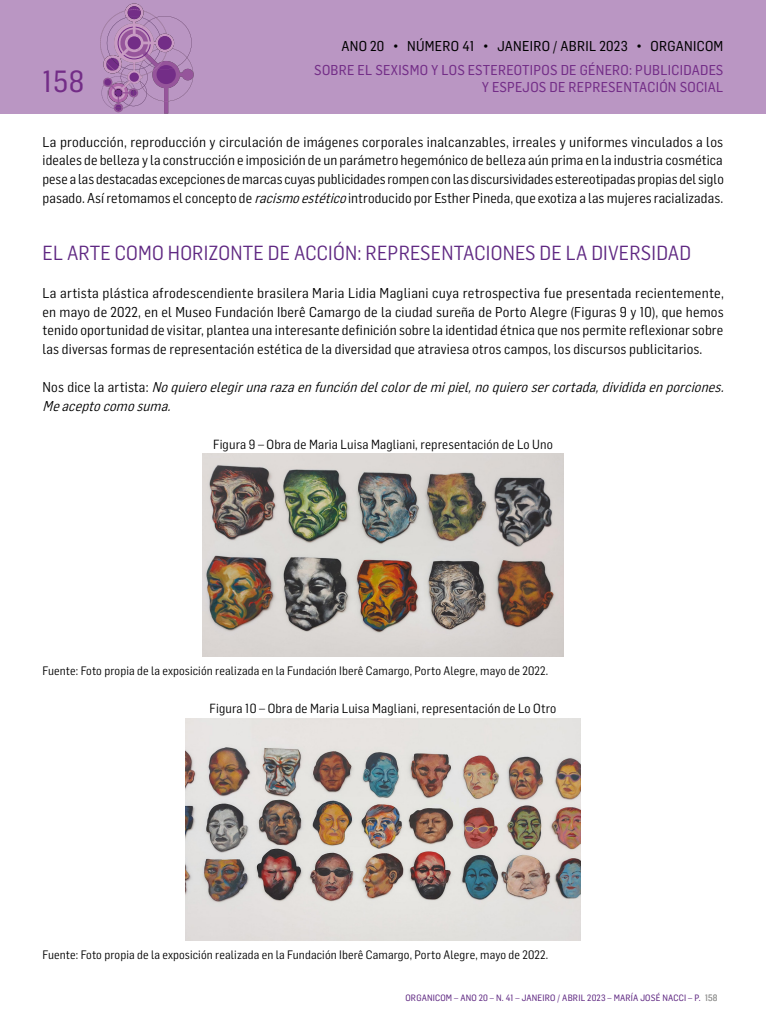
<style>
.page{position:relative;width:766px;height:1021px;background:#fff}
.page>*{position:absolute;margin:0;border:0;box-sizing:border-box;transform-origin:0 0}
.t1{font:30px "Flama Semicondensed Basic";color:#732d87}
.t2{font:20px "Flama Semicondensed";letter-spacing:.01em;color:#5f2882}
.t3{font:14px/18.9px "Flama Semicondensed";letter-spacing:.005em;color:#000;text-align:justify}
.t4{font:italic 14px/18.9px "Flama Semicondensed";color:#000}
.t5{font:14px/16.8px "Flama Semicondensed Basic";letter-spacing:.02em;color:#732d87;text-align:right}
.t6{font:14px "Flama Semicondensed Basic";letter-spacing:.02em;color:#000}
.t7{font:13px "Flama Semicondensed";letter-spacing:.01em;color:#000}
.t8{font:12px "Flama Semicondensed";letter-spacing:.01em;color:#000}
.t9{font:9px "Flama Semicondensed Basic";letter-spacing:.02em;color:#5f2882}
.s1{font-style:italic}
.s2{font-style:normal}
.s3{color:#9d9d9c}
</style>
<div class="page">
<div style="left:0;top:0;width:765px;height:113px;background:#ba96c3"></div>
<svg style="left:100px;top:3px;width:93px;height:110px"></svg>
<div style="left:158px;top:36px;width:14px;height:14px;background:#732d87;border-radius:50%"></div>
<div style="left:104px;top:79px;width:7px;height:7px;background:#732d87;border-radius:3px"></div>
<div style="left:128px;top:36px;width:13px;height:13px;background:#732d87;border-radius:50%"></div>
<div style="left:115px;top:89px;width:7px;height:7px;background:#732d87;border-radius:3px"></div>
<div style="left:129px;top:72px;width:10px;height:10px;background:#732d87;border-radius:5px"></div>
<img style="left:203px;top:454px;width:360px;height:202px">
<img style="left:185px;top:718px;width:395px;height:223px">
<h1 class="t1" style="left:43px;top:62px;width:43px">158</h1>
<p class="t6" style="left:341px;top:37px;width:383px">ANO 20 • NÚMERO 41 • JANEIRO / ABRIL 2023 • ORGANICOM</p>
<p class="t5" style="left:314px;top:61px;width:410px">SOBRE EL SEXISMO Y LOS ESTEREOTIPOS DE GÉNERO: PUBLICIDADES<br>Y ESPEJOS DE REPRESENTACIÓN SOCIAL</p>
<p class="t3" style="left:43px;top:131px;width:682px">La producción, reproducción y circulación de imágenes corporales inalcanzables, irreales y uniformes vinculados a los ideales de belleza y la construcción e imposición de un parámetro hegemónico de belleza aún prima en la industria cosmética pese a las destacadas excepciones de marcas cuyas publicidades rompen con las discursividades estereotipadas propias del siglo pasado. Así retomamos el concepto de <span class="s1">racismoestético</span>introducido por Esther Pineda, que exotiza a las mujeres racializadas.</p>
<h2 class="t2" style="left:43px;top:240px;width:650px">EL ARTE COMO HORIZONTE DE ACCIÓN: REPRESENTACIONES DE LA DIVERSIDAD</h2>
<p class="t3" style="left:43px;top:282px;width:682px">La artista plástica afrodescendiente brasilera Maria Lidia Magliani cuya retrospectiva fue presentada recientemente, en mayo de 2022, en el Museo Fundación Iberê Camargo de la ciudad sureña de Porto Alegre (Figuras 9 y 10), que hemos tenido oportunidad de visitar, plantea una interesante definición sobre la identidad étnica que nos permite reflexionar sobre las diversas formas de representación estética de la diversidad que atraviesa otros campos, los discursos publicitarios.</p>
<p class="t4" style="left:43px;top:377px;width:686px"><span class="s2">N o s d i c e l a a r t i s t a :</span> Noquieroelegirunarazaenfuncióndelcolordemipiel,noquierosercortada,divididaenporciones.<br>Meaceptocomosuma.</p>
<p class="t7" style="left:213px;top:436px;width:341px">Figura 9 – Obra de Maria Luisa Magliani, representación de Lo Uno</p>
<p class="t8" style="left:43px;top:662px;width:507px">Fuente: Foto propia de la exposición realizada en la Fundación Iberê Camargo, Porto Alegre, mayo de 2022.</p>
<p class="t7" style="left:209px;top:700px;width:348px">Figura 10 – Obra de Maria Luisa Magliani, representación de Lo Otro</p>
<p class="t8" style="left:43px;top:947px;width:507px">Fuente: Foto propia de la exposición realizada en la Fundación Iberê Camargo, Porto Alegre, mayo de 2022.</p>
<p class="t9" style="left:405px;top:992px;width:267px">ORGANICOM – ANO 20 – N. 41 – JANEIRO / ABRIL 2023 – MARÍA JOSÉ NACCI</p>
<p class="t9" style="left:688px;top:992px;width:31px">– P. <span class="s3">158</span></p>
</div>
